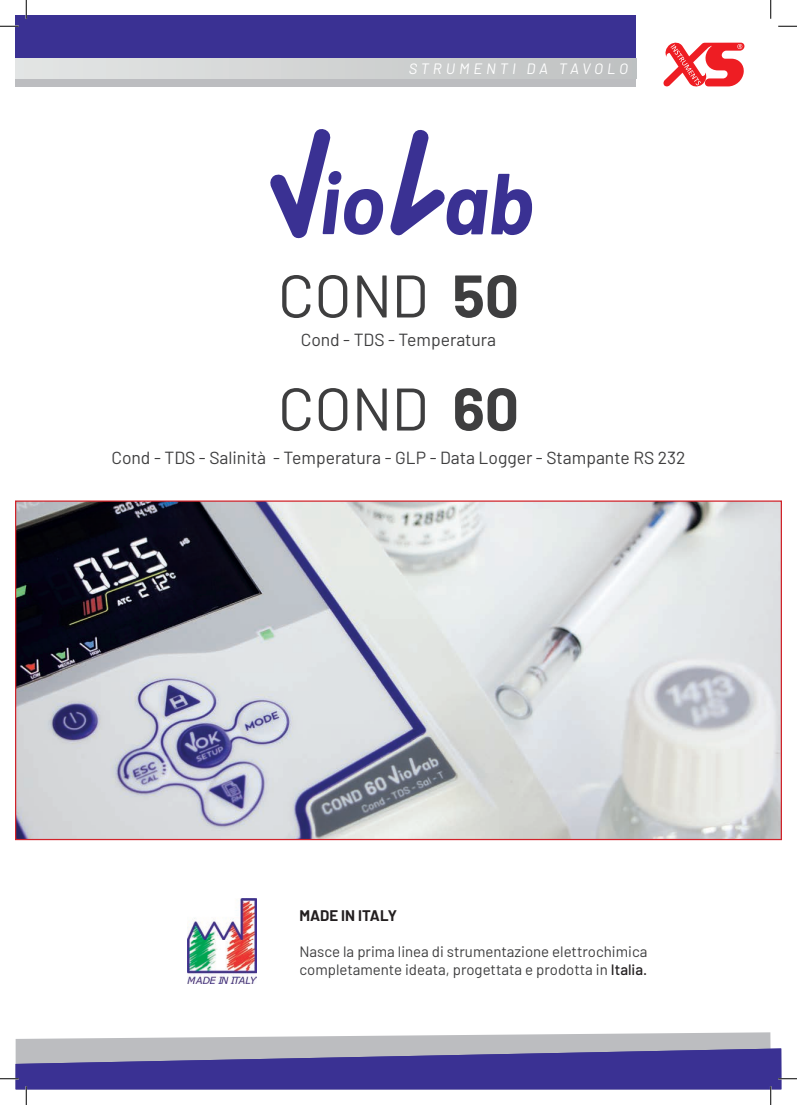
<style>
.page{position:relative;width:797px;height:1105px;background:#fff}
.page>*{position:absolute;margin:0;border:0;box-sizing:border-box;transform-origin:0 0}
.t1{font:60px/113px "Barlow";color:#3e3e3f}
.t2{font:17.5px "Barlow";color:#3e3e3f}
.t3{font:15px/18px "Barlow";color:#3e3e3f}
.t4{font:italic 15px "Barlow";letter-spacing:.26em;color:#fff}
.t5{font:700 15px "Barlow";color:#231f20}
.s1{font-weight:700}
.s2{font-weight:500;color:#231f20}
</style>
<div class="page">
<svg style="left:16px;top:1032px;width:755px;height:16px;fill:#bcbdc0"></svg>
<div style="left:16px;top:16px;width:620px;height:70px;background:#bcbdc0"></div>
<div style="left:16px;top:16px;width:620px;height:62px;background:#3a3193"></div>
<div style="left:16px;top:58px;width:620px;height:20px;background:linear-gradient(to right,#e4e6e5,#bfc1c2)"></div>
<svg style="left:663px;top:42px;width:81px;height:45px"></svg>
<svg style="left:270px;top:129px;width:113px;height:109px"></svg>
<svg style="left:390px;top:129px;width:142px;height:107px"></svg>
<img style="left:18px;top:502px;width:761px;height:336px">
<img style="left:188px;top:898px;width:68px;height:85px">
<svg style="left:0;top:25px;width:19px;height:2px"></svg>
<svg style="left:778px;top:25px;width:19px;height:2px"></svg>
<svg style="left:25px;top:0;width:2px;height:19px"></svg>
<svg style="left:770px;top:0;width:1px;height:19px"></svg>
<svg style="left:0;top:1048px;width:797px;height:57px"></svg>
<p class="t4" style="left:408px;top:58px;width:221px">STRUMENTI DA TAVOLO</p>
<h1 class="t1" style="left:278px;top:235px;width:243px">COND <span class="s1">50<br></span>COND <span class="s1">60</span></h1>
<p class="t2" style="left:301px;top:327px;width:197px">Cond - TDS - Temperatura</p>
<p class="t2" style="left:111px;top:445px;width:575px">Cond - TDS - Salinità - Temperatura - GLP - Data Logger - Stampante RS 232</p>
<p class="t5" style="left:299px;top:905px;width:99px">MADE IN ITALY</p>
<p class="t3" style="left:299px;top:942px;width:349px">Nasce la prima linea di strumentazione elettrochimica completamente ideata, progettata e prodotta in <span class="s2">Italia.</span></p>
</div>
